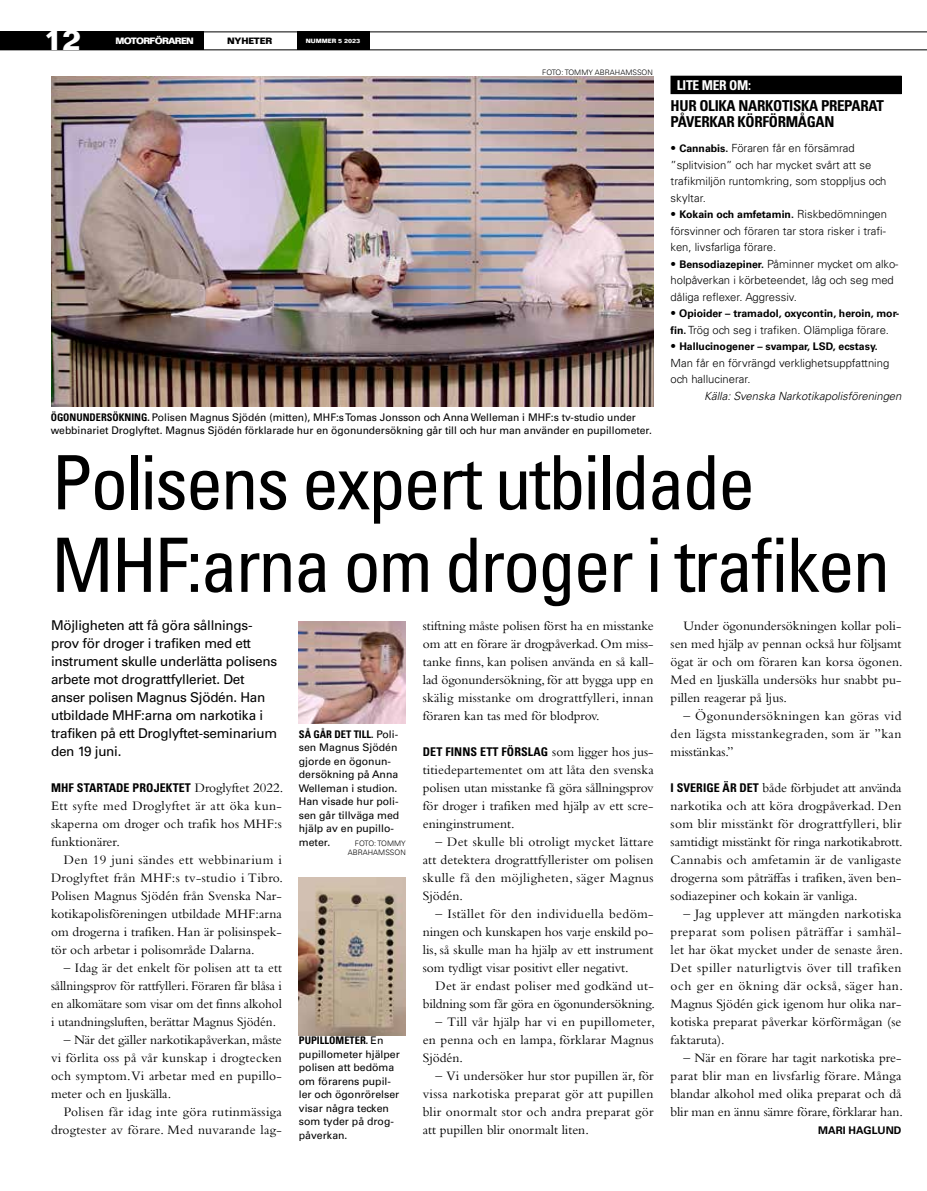
<style>
.page{position:relative;width:927px;height:1191px;background:#fff}
.page>*{position:absolute;margin:0;border:0;box-sizing:border-box;transform-origin:0 0}
.t1{font:condensed 75px/82.5px "Univers LT Std";letter-spacing:-.03em;color:#000}
.t2{font:700 28.5px "Folio Std";color:#fff}
.t3{font:700 condensed 15px/16.5px "Univers LT Std";letter-spacing:-.02em;color:#000}
.t4{font:13.5px/18px "Bembo Std";color:#000;text-align:justify}
.t5{font:13.5px/18px "Univers LT Std";letter-spacing:-.02em;color:#000}
.t6{font:13.5px/18px "Bembo Std";letter-spacing:.025em;color:#000;text-align:right}
.t7{font:700 condensed 13.5px "Univers LT Std";letter-spacing:-.02em;color:#fff}
.t8{font:700 condensed 12px "Univers LT Std";letter-spacing:.01em;color:#000}
.t9{font:300 11.25px/16.5px "Univers LT Std";color:#000}
.t10{font:300 11.25px/16.5px "Univers LT Std";color:#010101}
.t11{font:italic 300 11.25px "Univers LT Std";color:#000}
.t12{font:10.5px/13.5px "Univers LT Std";color:#000}
.t13{font:700 10.5px "Univers LT Std";color:#000}
.t14{font:700 10.5px "Univers LT Std";color:#010101}
.t15{font:700 9px "Folio Std";letter-spacing:-.08em;color:#fff}
.t16{font:700 9px "Folio Std";letter-spacing:-.02em;color:#000}
.t17{font:300 7.5px/9px "Univers LT Std";color:#000;text-align:right}
.t18{font:700 6px "Folio Std";color:#fff}
.s1{font-weight:700;font-stretch:condensed}
.s2{font-weight:700;font-size:10.5px}
.s3{font-weight:300;font-size:11.25px}
.s4{font-weight:300;font-size:11.25px;color:#000}
.s5{font-family:"Bembo Std";font-weight:400;font-stretch:normal;font-size:13.5px}
.s6{color:#010101}
.s7{font-family:"Univers LT Std";font-weight:700;font-stretch:condensed;font-size:12px}
</style>
<div class="page">
<hr style="left:0;top:49px;width:927px;height:1px;background:#000">
<hr style="left:0;top:32px;width:927px;height:1px;background:#000">
<div style="left:297px;top:32px;width:72px;height:18px;background:#000"></div>
<div style="left:0;top:32px;width:204px;height:18px;background:#000"></div>
<div style="left:671px;top:76px;width:230px;height:18px;background:#000"></div>
<img style="left:51px;top:77px;width:603px;height:330px">
<img style="left:299px;top:621px;width:107px;height:102px">
<img style="left:299px;top:877px;width:107px;height:158px">
<h2 class="t2" style="left:43px;top:22px;width:40px">12</h2>
<p class="t15" style="left:115px;top:35px;width:80px">MOTORFÖRAREN</p>
<p class="t16" style="left:227px;top:35px;width:47px">NYHETER</p>
<p class="t18" style="left:306px;top:37px;width:56px">NUMMER 5 2023</p>
<p class="t17" style="left:542px;top:67px;width:112px">FOTO: TOMMY ABRAHAMSSON</p>
<p class="t12" style="left:51px;top:410px;width:603px"><span class="s1">ÖGONUNDERSÖKNING.</span> Polisen Magnus Sjödén (mitten), MHF:s Tomas Jonsson och Anna Welleman i MHF:s tv-studio under webbinariet Droglyftet. Magnus Sjödén förklarade hur en ögonundersökning går till och hur man använder en pupillometer.</p>
<p class="t7" style="left:677px;top:77px;width:76px">LITE MER OM:</p>
<p class="t3" style="left:671px;top:97px;width:215px">HUR OLIKA NARKOTISKA PREPARAT<br>PÅVERKAR KÖRFÖRMÅGAN</p>
<p class="t9" style="left:671px;top:140px;width:217px">• <span class="s2">Cannabis.</span> Föraren får en försämrad ”splitvision” och har mycket svårt att se trafikmiljön runtomkring, som stoppljus och skyltar.</p>
<p class="t13" style="left:671px;top:208px;width:218px"><span class="s3">•</span> Kokain och amfetamin. <span class="s3">Riskbedömningen</span></p>
<p class="t9" style="left:671px;top:222px;width:217px">försvinner och föraren tar stora risker i trafi&shy;ken, livsfarliga förare.</p>
<p class="t9" style="left:671px;top:255px;width:229px">• <span class="s2">Bensodiazepiner.</span> Påminner mycket om alko&shy;holpåverkan i körbeteendet, låg och seg med dåliga reflexer. Aggressiv.</p>
<p class="t13" style="left:671px;top:307px;width:230px"><span class="s3">•</span> Opioider – tramadol, oxycontin, heroin, mor-</p>
<p class="t9" style="left:671px;top:321px;width:220px"><span class="s2">fin.</span> Trög och seg i trafiken. Olämpliga förare.</p>
<p class="t14" style="left:671px;top:340px;width:209px"><span class="s4">•</span> Hallucinogener – svampar, LSD, ecstasy.</p>
<p class="t10" style="left:671px;top:354px;width:220px">Man får en förvrängd verklighetsuppfattning och hallucinerar.</p>
<p class="t11" style="left:704px;top:389px;width:199px">Källa: Svenska Narkotikapolisföreningen</p>
<h1 class="t1" style="left:51px;top:440px;width:840px">Polisens expert utbildade<br>MHF:arna om droger i trafiken</h1>
<p class="t4" style="left:423px;top:617px;width:232px">stiftning måste polisen först ha en misstanke om att en förare är drogpåverkad. Om miss&shy;tanke finns, kan polisen använda en så kal - lad ögonundersökning, för att bygga upp en skälig misstanke om drograttfylleri, innan föraren kan tas med för blodprov.</p>
<p class="t8" style="left:423px;top:744px;width:232px">DET FINNS ETT FÖRSLAG <span class="s5">som ligger hos jus-</span></p>
<p class="t4" style="left:423px;top:761px;width:232px">titiedepartementet om att låta den svenska polisen utan misstanke få göra sållningsprov för droger i trafiken med hjälp av ett scre&shy;eninginstrument.</p>
<p class="t4" style="left:423px;top:833px;width:232px;text-indent:13px">– Det skulle bli otroligt mycket lättare att detektera drograttfyllerister om polisen skulle få den möjligheten, säger Magnus Sjödén.</p>
<p class="t4" style="left:423px;top:904px;width:232px;text-indent:13px">– Istället för den individuella bedöm&shy;ningen och kunskapen hos varje enskild po&shy;lis, så skulle man ha hjälp av ett instrument som tydligt visar positivt eller negativt.</p>
<p class="t4" style="left:423px;top:976px;width:234px;text-align:right">Det är endast poliser med godkänd ut&shy;bildning som får göra en ögonundersökning.</p>
<p class="t4" style="left:423px;top:1012px;width:234px;text-indent:13px">– Till vår hjälp har vi en pupillometer, en penna och en lampa, förklarar Magnus Sjödén.</p>
<p class="t4" style="left:423px;top:1066px;width:232px;text-indent:13px">– Vi undersöker hur stor pupillen är, för vissa narkotiska preparat gör att pupillen blir onormalt stor och andra preparat gör att pupillen blir onormalt liten.</p>
<p class="t5" style="left:51px;top:616px;width:228px">Möjligheten att få göra sållnings&shy;prov för droger i trafiken med ett instrument skulle underlätta polisens arbete mot drograttfylleriet. Det anser polisen Magnus Sjödén. Han utbildade MHF:arna om narkotika i trafiken på ett Droglyftet-seminarium den 19 juni.</p>
<p class="t8" style="left:51px;top:780px;width:234px">MHF STARTADE PROJEKTET <span class="s5">Droglyftet 2022.</span></p>
<p class="t4" style="left:51px;top:797px;width:232px">Ett syfte med Droglyftet är att öka kun&shy;skaperna om droger och trafik hos MHF:s funktionärer.</p>
<p class="t4" style="left:51px;top:851px;width:234px;text-indent:13px">Den 19 juni sändes ett webbinarium i Droglyftet från MHF:s tv-studio i Tibro.<br>Polisen Magnus Sjödén från Svenska Nar&shy;kotikapolisföreningen utbildade MHF:arna om drogerna i trafiken. Han är polisinspek&shy;tör och arbetar i polisområde Dalarna.</p>
<p class="t4" style="left:51px;top:959px;width:232px;text-indent:13px">– Idag är det enkelt för polisen att ta ett sållningsprov för rattfylleri. Föraren får blåsa i en alkomätare som visar om det finns alkohol i utandningsluften, berättar Magnus Sjödén.</p>
<p class="t4" style="left:51px;top:1031px;width:232px;text-indent:13px">– När det gäller narkotikapåverkan, måste vi förlita oss på vår kunskap i drogtecken och symptom. Vi arbetar med en pupillo&shy;meter och en ljuskälla.</p>
<p class="t6" style="left:51px;top:1103px;width:232px">Polisen får idag inte göra rutinmässiga drogtester av förare. Med nuvarande lag-</p>
<p class="t4" style="left:671px;top:616px;width:234px;text-indent:13px">Under ögonundersökningen kollar poli&shy;sen med hjälp av pennan också hur följsamt ögat är och om föraren kan korsa ögonen.<br>Med en ljuskälla undersöks hur snabbt pu&shy;pillen reagerar på ljus.</p>
<p class="t4" style="left:671px;top:706px;width:232px;text-indent:13px">– Ögonundersökningen kan göras vid den lägsta misstankegraden, som är <span class="s6">”kan misstänkas.”</span></p>
<p class="t4" style="left:671px;top:779px;width:234px"><span class="s7">I SVERIGE ÄR DET</span> både förbjudet att använda narkotika och att köra drogpåverkad. Den som blir misstänkt för drograttfylleri, blir samtidigt misstänkt för ringa narkotikabrott.<br>Cannabis och amfetamin är de vanligaste drogerna som påträffas i trafiken, även <span class="s6">ben&shy;sodiazepiner och kokain är vanliga.</span></p>
<p class="t4" style="left:671px;top:904px;width:234px;text-indent:13px">– Jag upplever att mängden narkotiska preparat som polisen påträffar i samhäl&shy;let har ökat mycket under de senaste åren.<br>Det spiller naturligtvis över till trafiken och ger en ökning där också, säger han.<br>Magnus Sjödén gick igenom hur olika nar&shy;kotiska preparat påverkar körförmågan (se faktaruta).</p>
<p class="t4" style="left:671px;top:1048px;width:234px;text-indent:13px">– När en förare har tagit narkotiska pre&shy;parat blir man en livsfarlig förare. Många blandar alkohol med olika preparat och då blir man en ännu sämre förare, förklarar han.</p>
<p class="t13" style="left:818px;top:1124px;width:85px">MARI HAGLUND</p>
<p class="t12" style="left:299px;top:727px;width:102px"><span class="s1">SÅ GÅR DET TILL.</span> Poli&shy;sen Magnus Sjödén gjorde en ögonun&shy;dersökning på Anna<br>Welleman i studion.<br>Han visade hur poli&shy;sen går tillväga med hjälp av en pupillo&shy;meter.</p>
<p class="t17" style="left:348px;top:839px;width:59px">FOTO: TOMMY<br>ABRAHAMSSON</p>
<p class="t12" style="left:299px;top:1034px;width:102px"><span class="s1">PUPILLOMETER.</span> En pupillometer hjälper polisen att bedöma om förarens pupil&shy;ler och ögonrörelser visar några tecken som tyder på drog&shy;påverkan.</p>
</div>
